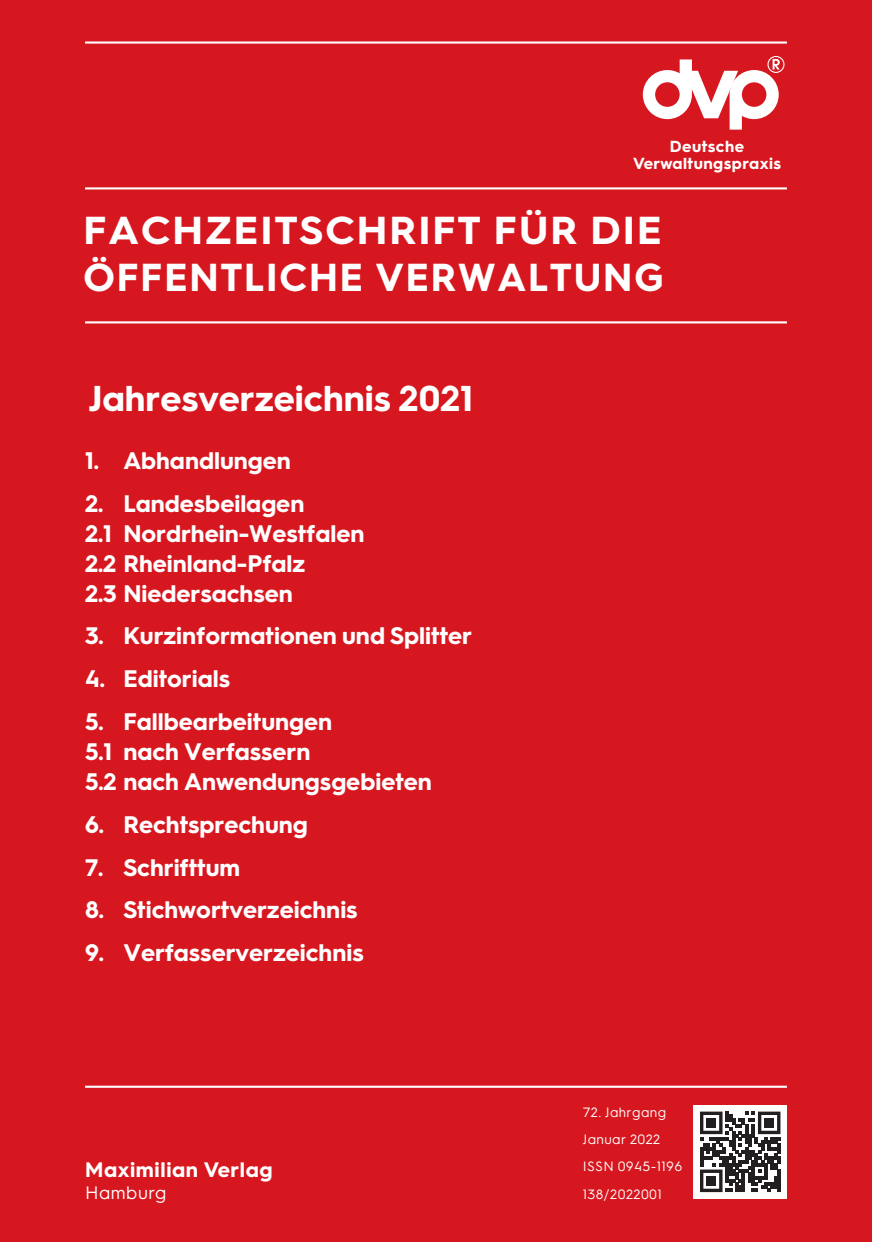
<style>
.page{position:relative;width:872px;height:1242px;background:#d7171f}
.page>*{position:absolute;margin:0;border:0;box-sizing:border-box;transform-origin:0 0}
.t1{font:700 39.15px/47px "Hurme Geometric Sans 3";letter-spacing:.05em;color:#fff;scale:1.05 1}
.t2{font:700 36px "Hurme Geometric Sans 3";color:#fff}
.t3{font:700 24px/30px "Hurme Geometric Sans 3";color:#fff}
.t4{font:700 21px "Hurme Geometric Sans 3";letter-spacing:.03em;color:#fff}
.t5{font:18px "Hurme Geometric Sans 3";letter-spacing:.03em;color:#fff}
.t6{font:700 16.05px/17.4px "Hurme Geometric Sans 3";letter-spacing:.03em;color:#fff;text-align:center}
.t7{font:13.5px/27.3px "Hurme Geometric Sans 3";letter-spacing:.03em;color:#fff}
</style>
<div class="page">
<hr style="left:85px;top:187px;width:702px;height:2px;background:#fff">
<hr style="left:85px;top:321px;width:702px;height:2px;background:#fff">
<hr style="left:85px;top:1085px;width:702px;height:2px;background:#fff">
<hr style="left:85px;top:41px;width:702px;height:3px;background:#fff">
<div style="left:767px;top:56px;width:17px;height:17px;border:1px solid #fff;border-radius:50%"></div>
<svg style="left:643px;top:59px;width:136px;height:71px"></svg>
<div style="left:693px;top:1105px;width:94px;height:93px;background:#fff"></div>
<svg style="left:700px;top:1111px;width:80px;height:81px"></svg>
<div style="left:706px;top:1118px;width:10px;height:9px;background:#231f20"></div>
<div style="left:764px;top:1118px;width:10px;height:9px;background:#231f20"></div>
<div style="left:706px;top:1176px;width:10px;height:9px;background:#231f20"></div>
<p class="t6" style="left:633px;top:137px;width:149px">Deutsche<br>Verwaltungspraxis</p>
<h1 class="t1" style="left:83px;top:204px;width:554px">FACHZEITSCHRIFT FÜR DIE<br>ÖFFENTLICHE VERWALTUNG</h1>
<h2 class="t2" style="left:89px;top:373px;width:385px">Jahresverzeichnis 2021</h2>
<p class="t3" style="left:85px;top:444px;width:207px">1. Abhandlungen</p>
<p class="t3" style="left:85px;top:487px;width:281px">2. Landesbeilagen<br>2.1 Nordrhein-Westfalen<br>2.2 Rheinland-Pfalz<br>2.3 Niedersachsen</p>
<p class="t3" style="left:85px;top:619px;width:388px">3. Kurzinformationen und Splitter</p>
<p class="t3" style="left:85px;top:662px;width:147px">4. Editorials</p>
<p class="t3" style="left:85px;top:705px;width:348px">5. Fallbearbeitungen<br>5.1 nach Verfassern<br>5.2 nach Anwendungsgebieten</p>
<p class="t3" style="left:85px;top:808px;width:224px">6. Rechtsprechung</p>
<p class="t3" style="left:85px;top:850px;width:156px">7. Schrifttum</p>
<p class="t3" style="left:85px;top:893px;width:274px">8. Stichwortverzeichnis</p>
<p class="t3" style="left:85px;top:936px;width:280px">9. Verfasserverzeichnis</p>
<p class="t4" style="left:85px;top:1154px;width:189px">Maximilian Verlag</p>
<p class="t5" style="left:85px;top:1179px;width:83px">Hamburg</p>
<p class="t7" style="left:583px;top:1097px;width:101px">72. Jahrgang<br>Januar 2022<br>ISSN 0945-1196<br>138/2022001</p>
</div>
